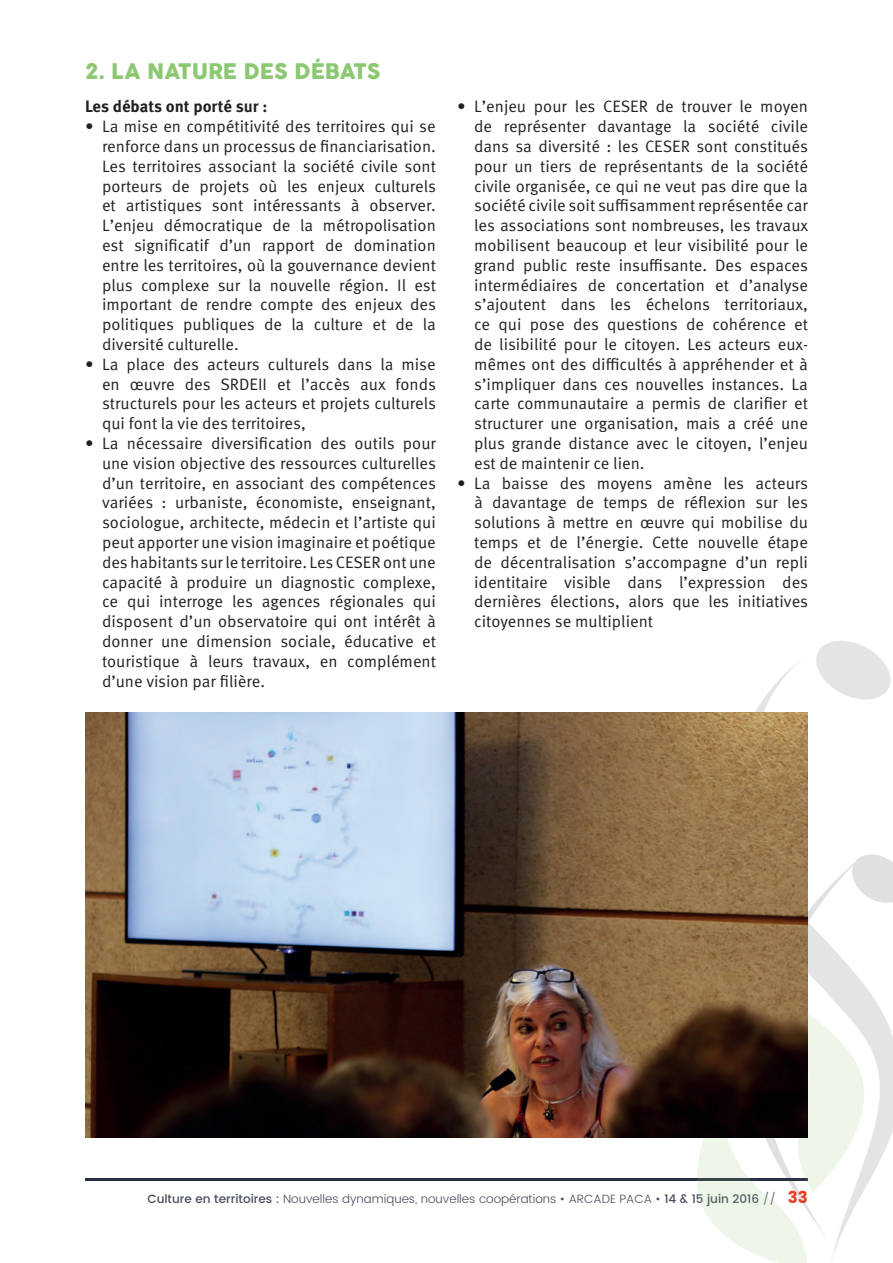
<style>
.page{position:relative;width:893px;height:1263px;background:#fff}
.page>*{position:absolute;margin:0;border:0;box-sizing:border-box;transform-origin:0 0}
.t1{font:21px "COCOGOOSE";color:#8cc872}
.t2{font:16.5px/19.8px "Meta Pro";color:#231f20;text-align:justify}
.t3{font:700 16.5px "Meta Pro";color:#231f20}
.t4{font:300 12px "Poppins";color:#494d5c}
.s1{font-weight:500}
.s2{font-weight:700;font-size:16.5px;color:#ef3e22}
</style>
<div class="page">
<hr style="left:85px;top:1178px;width:723px;height:2px;background:#2a3043">
<svg style="left:755px;top:660px;width:138px;height:523px"></svg>
<svg style="left:808px;top:857px;width:54px;height:137px"></svg>
<svg style="left:811px;top:641px;width:82px;height:62px"></svg>
<svg style="left:848px;top:852px;width:45px;height:53px"></svg>
<svg style="left:695px;top:994px;width:173px;height:269px"></svg>
<img style="left:85px;top:712px;width:723px;height:425px">
<p class="t1" style="left:85px;top:56px;width:297px">2. LA NATURE DES DÉBATS</p>
<p class="t3" style="left:85px;top:96px;width:184px">Les débats ont porté sur :</p>
<p class="t2" style="left:102px;top:117px;width:335px;text-indent:-17px">• La mise en compétitivité des territoires qui se renforce dans un processus de financiarisation.<br>Les territoires associant la société civile sont porteurs de projets où les enjeux culturels et artistiques sont intéressants à observer.<br>L’enjeu démocratique de la métropolisation est significatif d’un rapport de domination entre les territoires, où la gouvernance devient plus complexe sur la nouvelle région. Il est important de rendre compte des enjeux des politiques publiques de la culture et de la diversité culturelle.</p>
<p class="t2" style="left:102px;top:355px;width:335px;text-indent:-17px">• La place des acteurs culturels dans la mise en œuvre des SRDEII et l’accès aux fonds structurels pour les acteurs et projets culturels qui font la vie des territoires,</p>
<p class="t2" style="left:102px;top:434px;width:335px;text-indent:-17px">• La nécessaire diversification des outils pour une vision objective des ressources culturelles d’un territoire, en associant des compétences variées : urbaniste, économiste, enseignant, sociologue, architecte, médecin et l’artiste qui peut apporter une vision imaginaire et poétique des habitants sur le territoire. Les CESER ont une capacité à produire un diagnostic complexe, ce qui interroge les agences régionales qui disposent d’un observatoire qui ont intérêt à donner une dimension sociale, éducative et touristique à leurs travaux, en complément d’une vision par filière.</p>
<p class="t2" style="left:474px;top:97px;width:336px;text-indent:-17px">• L’enjeu pour les CESER de trouver le moyen de représenter davantage la société civile dans sa diversité : les CESER sont constitués pour un tiers de représentants de la société civile organisée, ce qui ne veut pas dire que la société civile soit suffisamment représentée car les associations sont nombreuses, les travaux mobilisent beaucoup et leur visibilité pour le grand public reste insuffisante. Des espaces intermédiaires de concertation et d’analyse s’ajoutent dans les échelons territoriaux, ce qui pose des questions de cohérence et de lisibilité pour le citoyen. Les acteurs eux&shy;mêmes ont des difficultés à appréhender et à s’impliquer dans ces nouvelles instances. La carte communautaire a permis de clarifier et structurer une organisation, mais a créé une plus grande distance avec le citoyen, l’enjeu est de maintenir ce lien.</p>
<p class="t2" style="left:474px;top:473px;width:335px;text-indent:-17px">• La baisse des moyens amène les acteurs à davantage de temps de réflexion sur les solutions à mettre en œuvre qui mobilise du temps et de l’énergie. Cette nouvelle étape de décentralisation s’accompagne d’un repli identitaire visible dans l’expression des dernières élections, alors que les initiatives citoyennes se multiplient</p>
<p class="t4" style="left:147px;top:1190px;width:662px"><span class="s1">Culture en territoires :</span> Nouvelles dynamiques, nouvelles coopérations • ARCADE PACA • <span class="s1">14 &amp; 15 juin 2016</span> // <span class="s2">33</span></p>
</div>
